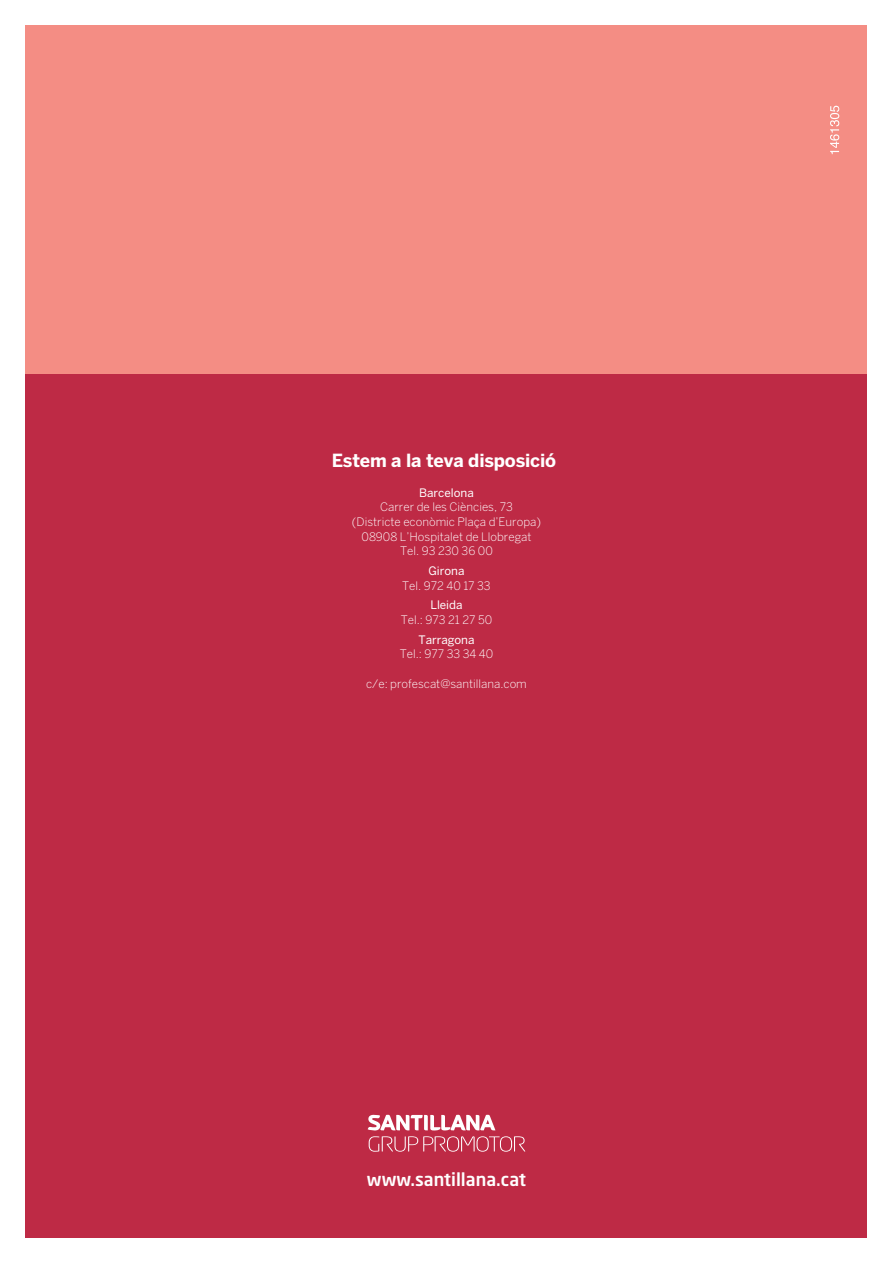
<style>
.page{position:relative;width:893px;height:1263px;background:#fff}
.page>*{position:absolute;margin:0;border:0;box-sizing:border-box;transform-origin:0 0}
.t1{font:700 18px "Benton Sans";letter-spacing:-.01em;color:#fff}
.t2{font:500 18px "Neo Sans Pro";color:#fff}
.t3{font:300 11.7px/14.5px "Benton Sans";color:#fff;text-align:center}
.t4{font:11.7px "Benton Sans";color:#fff}
</style>
<div class="page">
<div style="left:26px;top:26px;width:841px;height:1211px;background:#f48d84"></div>
<div style="left:26px;top:374px;width:841px;height:863px;background:#be2a45"></div>
<svg style="left:368px;top:1114px;width:157px;height:38px"></svg>
<svg style="left:830px;top:106px;width:9px;height:48px"></svg>
<h1 class="t1" style="left:332px;top:450px;width:226px">Estem a la teva disposició</h1>
<p class="t4" style="left:419px;top:486px;width:56px">Barcelona</p>
<p class="t3" style="left:352px;top:500px;width:191px">Carrer de les Ciències, 73<br>(Districte econòmic Plaça d’Europa)<br>08908 L’Hospitalet de Llobregat<br>Tel. 93 230 36 00</p>
<p class="t4" style="left:428px;top:564px;width:38px">Girona</p>
<p class="t3" style="left:402px;top:578px;width:90px">Tel. 972 40 17 33</p>
<p class="t4" style="left:430px;top:598px;width:34px">Lleida</p>
<p class="t3" style="left:401px;top:612px;width:93px">Tel.: 973 21 27 50</p>
<p class="t4" style="left:418px;top:632px;width:58px">Tarragona</p>
<p class="t3" style="left:400px;top:647px;width:95px">Tel.: 977 33 34 40</p>
<p class="t3" style="left:366px;top:676px;width:162px">c/e: profescat@santillana.com</p>
<h1 class="t2" style="left:367px;top:1168px;width:161px">www.santillana.cat</h1>
</div>
